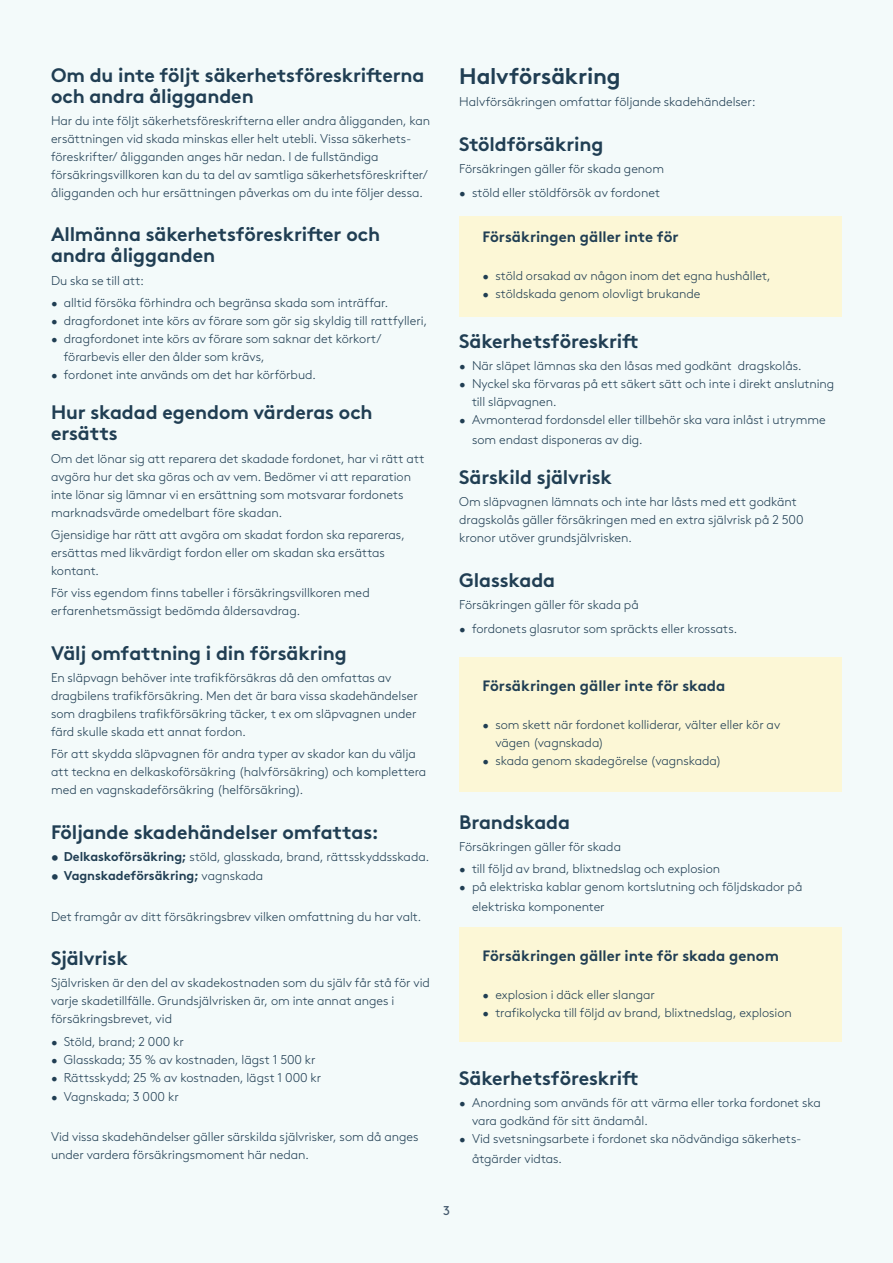
<style>
.page{position:relative;width:893px;height:1263px;background:#f3fafa}
.page>*{position:absolute;margin:0;border:0;box-sizing:border-box;transform-origin:0 0}
.t1{font:700 22.5px "Gjen Brown OT";letter-spacing:-.01em;color:#203e53}
.t2{font:700 19.5px/21px "Gjen Brown OT";letter-spacing:-.01em;color:#203e53}
.t3{font:15px "Gjen Brown OT Bold Alt";color:#203e53}
.t4{font:300 12.75px/18px "Gjen Brown OT";color:#203e53}
.t5{font:12.75px "Gjen Brown OT Bold Alt";letter-spacing:-.005em;color:#203e53}
.t6{font:12.75px "Gjen Brown OT";color:#43586c}
.s1{font-family:"Gjen Brown OT Bold Alt";font-weight:400}
.s2{font-family:"Gjen Brown OT";font-weight:300}
</style>
<div class="page">
<div style="left:459px;top:216px;width:383px;height:101px;background:#fcf7d6"></div>
<div style="left:459px;top:657px;width:383px;height:135px;background:#fcf7d6"></div>
<div style="left:459px;top:927px;width:383px;height:115px;background:#fcf7d6"></div>
<h2 class="t2" style="left:51px;top:62px;width:375px">Om du inte följt säkerhetsföreskrifterna och andra åligganden</h2>
<p class="t4" style="left:51px;top:111px;width:381px">Har du inte följt säkerhetsföreskrifterna eller andra åligganden, kan ersättningen vid skada minskas eller helt utebli. Vissa säkerhets&shy;föreskrifter/ åligganden anges här nedan. I de fullständiga försäkringsvillkoren kan du ta del av samtliga säkerhetsföreskrifter/ åligganden och hur ersättningen påverkas om du inte följer dessa.</p>
<h2 class="t2" style="left:51px;top:222px;width:331px">Allmänna säkerhetsföreskrifter och andra åligganden</h2>
<p class="t4" style="left:51px;top:270px;width:95px">Du ska se till att:</p>
<p class="t4" style="left:51px;top:293px;width:339px">• alltid försöka förhindra och begränsa skada som inträffar.</p>
<p class="t4" style="left:51px;top:311px;width:378px">• dragfordonet inte körs av förare som gör sig skyldig till rattfylleri,</p>
<p class="t4" style="left:64px;top:329px;width:319px;text-indent:-13px">• dragfordonet inte körs av förare som saknar det körkort/ förarbevis eller den ålder som krävs,</p>
<p class="t4" style="left:51px;top:365px;width:267px">• fordonet inte används om det har körförbud.</p>
<h2 class="t2" style="left:51px;top:400px;width:323px">Hur skadad egendom värderas och ersätts</h2>
<p class="t4" style="left:51px;top:448px;width:375px">Om det lönar sig att reparera det skadade fordonet, har vi rätt att avgöra hur det ska göras och av vem. Bedömer vi att reparation inte lönar sig lämnar vi en ersättning som motsvarar fordonets marknadsvärde omedelbart före skadan.</p>
<p class="t4" style="left:51px;top:524px;width:355px">Gjensidige har rätt att avgöra om skadat fordon ska repareras, ersättas med likvärdigt fordon eller om skadan ska ersättas kontant.</p>
<p class="t4" style="left:51px;top:583px;width:320px">För viss egendom finns tabeller i försäkringsvillkoren med erfarenhetsmässigt bedömda åldersavdrag.</p>
<h2 class="t2" style="left:51px;top:640px;width:297px">Välj omfattning i din försäkring</h2>
<p class="t4" style="left:51px;top:667px;width:368px">En släpvagn behöver inte trafikförsäkras då den omfattas av dragbilens trafikförsäkring. Men det är bara vissa skadehändelser som dragbilens trafikförsäkring täcker, t ex om släpvagnen under färd skulle skada ett annat fordon.</p>
<p class="t4" style="left:51px;top:744px;width:377px">För att skydda släpvagnen för andra typer av skador kan du välja att teckna en delkaskoförsäkring (halvförsäkring) och komplettera med en vagnskadeförsäkring (helförsäkring).</p>
<h2 class="t2" style="left:51px;top:819px;width:329px">Följande skadehändelser omfattas:</h2>
<p class="t4" style="left:51px;top:846px;width:380px"><span class="s1">• Delkaskoförsäkring;</span> stöld, glasskada, brand, rättsskyddsskada.</p>
<p class="t5" style="left:51px;top:865px;width:214px">• Vagnskadeförsäkring; <span class="s2">vagnskada</span></p>
<p class="t4" style="left:51px;top:906px;width:372px">Det framgår av ditt försäkringsbrev vilken omfattning du har valt.</p>
<h2 class="t2" style="left:51px;top:946px;width:78px">Självrisk</h2>
<p class="t4" style="left:51px;top:973px;width:380px">Självrisken är den del av skadekostnaden som du själv får stå för vid varje skadetillfälle. Grundsjälvrisken är, om inte annat anges i försäkringsbrevet, vid</p>
<p class="t4" style="left:51px;top:1031px;width:135px">• Stöld, brand; 2 000 kr</p>
<p class="t4" style="left:51px;top:1049px;width:266px">• Glasskada; 35 % av kostnaden, lägst 1 500 kr</p>
<p class="t4" style="left:51px;top:1067px;width:272px">• Rättsskydd; 25 % av kostnaden, lägst 1 000 kr</p>
<p class="t4" style="left:51px;top:1087px;width:129px">• Vagnskada; 3 000 kr</p>
<p class="t4" style="left:51px;top:1127px;width:369px">Vid vissa skadehändelser gäller särskilda självrisker, som då anges under vardera försäkringsmoment här nedan.</p>
<h1 class="t1" style="left:459px;top:58px;width:163px">Halvförsäkring</h1>
<p class="t4" style="left:459px;top:92px;width:298px">Halvförsäkringen omfattar följande skadehändelser:</p>
<h2 class="t2" style="left:459px;top:131px;width:146px">Stöldförsäkring</h2>
<p class="t4" style="left:459px;top:158px;width:206px">Försäkringen gäller för skada genom</p>
<p class="t4" style="left:459px;top:182px;width:202px">• stöld eller stöldförsök av fordonet</p>
<p class="t3" style="left:483px;top:225px;width:198px">Försäkringen gäller inte för</p>
<p class="t4" style="left:483px;top:265px;width:290px">• stöld orsakad av någon inom det egna hushållet,</p>
<p class="t4" style="left:483px;top:283px;width:219px">• stöldskada genom olovligt brukande</p>
<h2 class="t2" style="left:459px;top:329px;width:181px">Säkerhetsföreskrift</h2>
<p class="t4" style="left:459px;top:356px;width:344px">• När släpet lämnas ska den låsas med godkänt dragskolås.</p>
<p class="t4" style="left:472px;top:374px;width:364px;text-indent:-13px">• Nyckel ska förvaras på ett säkert sätt och inte i direkt anslutning till släpvagnen.</p>
<p class="t4" style="left:472px;top:409px;width:355px;line-height:19.5px;text-indent:-13px">• Avmonterad fordonsdel eller tillbehör ska vara inlåst i utrymme som endast disponeras av dig.</p>
<h2 class="t2" style="left:459px;top:465px;width:154px">Särskild självrisk</h2>
<p class="t4" style="left:459px;top:492px;width:346px">Om släpvagnen lämnats och inte har låsts med ett godkänt dragskolås gäller försäkringen med en extra självrisk på 2 500 kronor utöver grundsjälvrisken.</p>
<h2 class="t2" style="left:459px;top:567px;width:97px">Glasskada</h2>
<p class="t4" style="left:459px;top:595px;width:181px">Försäkringen gäller för skada på</p>
<p class="t4" style="left:459px;top:619px;width:280px">• fordonets glasrutor som spräckts eller krossats.</p>
<p class="t3" style="left:483px;top:674px;width:244px">Försäkringen gäller inte för skada</p>
<p class="t4" style="left:495px;top:714px;width:286px;text-indent:-13px">• som skett när fordonet kolliderar, välter eller kör av vägen (vagnskada)</p>
<p class="t4" style="left:483px;top:750px;width:240px">• skada genom skadegörelse (vagnskada)</p>
<h2 class="t2" style="left:459px;top:809px;width:112px">Brandskada</h2>
<p class="t4" style="left:459px;top:837px;width:163px">Försäkringen gäller för skada</p>
<p class="t4" style="left:459px;top:859px;width:262px">• till följd av brand, blixtnedslag och explosion</p>
<p class="t4" style="left:472px;top:876px;width:332px;line-height:19.5px;text-indent:-13px">• på elektriska kablar genom kortslutning och följdskador på elektriska komponenter</p>
<p class="t3" style="left:483px;top:944px;width:298px">Försäkringen gäller inte för skada genom</p>
<p class="t4" style="left:483px;top:984px;width:174px">• explosion i däck eller slangar</p>
<p class="t4" style="left:483px;top:1002px;width:311px">• trafikolycka till följd av brand, blixtnedslag, explosion</p>
<h2 class="t2" style="left:459px;top:1065px;width:181px">Säkerhetsföreskrift</h2>
<p class="t4" style="left:472px;top:1093px;width:350px;text-indent:-13px">• Anordning som används för att värma eller torka fordonet ska vara godkänd för sitt ändamål.</p>
<p class="t4" style="left:472px;top:1128px;width:331px;line-height:19.5px;text-indent:-13px">• Vid svetsningsarbete i fordonet ska nödvändiga säkerhets&shy;åtgärder vidtas.</p>
<p class="t6" style="left:443px;top:1201px;width:8px">3</p>
</div>
